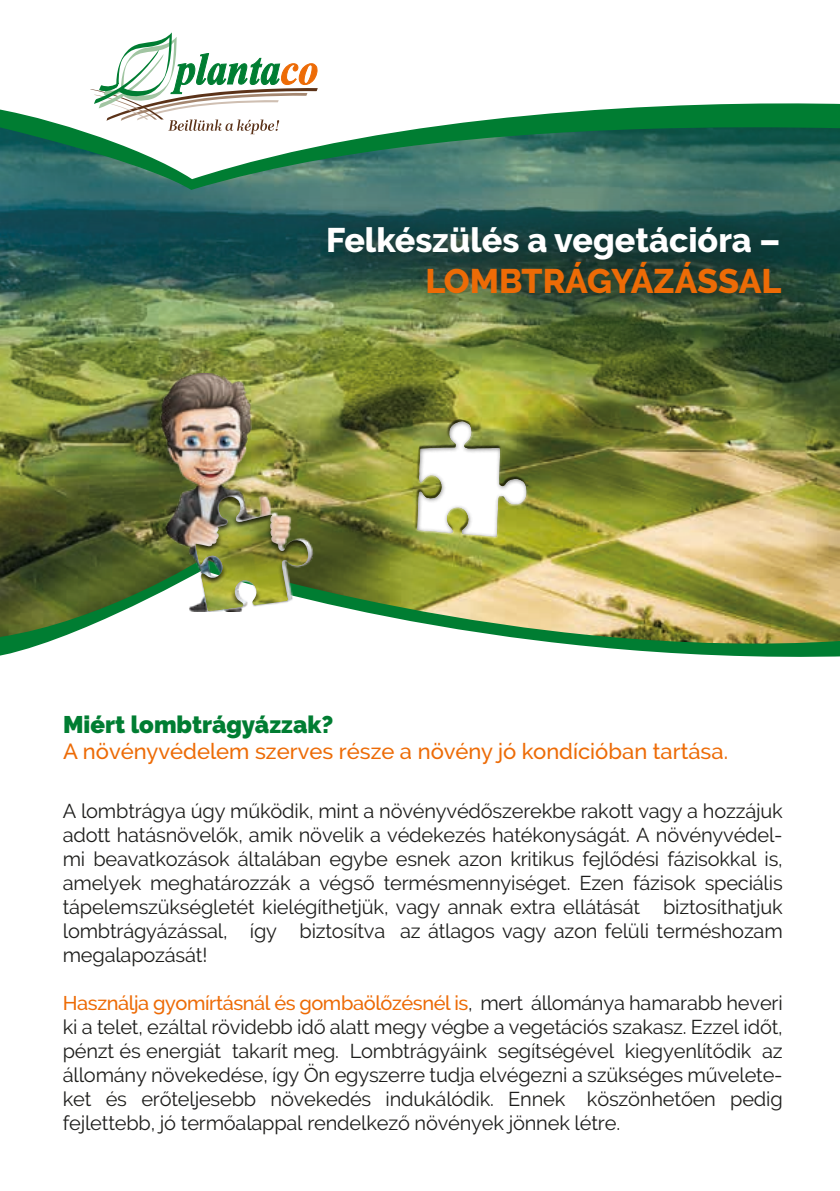
<style>
.page{position:relative;width:840px;height:1191px;background:#fff}
.page>*{position:absolute;margin:0;border:0;box-sizing:border-box;transform-origin:0 0}
.t1{font:800 34px "Raleway";color:#fff}
.t2{font:800 34px "Raleway";letter-spacing:-.01em;color:#ed6b06}
.t3{font:900 24px "Raleway";color:#007d32}
.t4{font:500 22px "Raleway";color:#ed6b06}
.t5{font:20px/24px "Raleway";letter-spacing:-.01em;color:#1d1d1b;text-align:justify}
.s1{font-weight:500;color:#ed6b06}
</style>
<div class="page">
<svg style="left:0;top:103px;width:839px;height:13px"></svg>
<svg style="left:0;top:645px;width:839px;height:12px"></svg>
<img style="left:0;top:440px;width:839px;height:205px">
<img style="left:0;top:116px;width:839px;height:324px">
<svg style="left:388px;top:399px;width:164px;height:164px"></svg>
<svg style="left:90px;top:32px;width:227px;height:102px"></svg>
<div style="left:300px;top:203px;width:511px;height:126px;background:#1d1d1b;opacity:.94"></div>
<img style="left:160px;top:374px;width:156px;height:237px">
<div style="left:192px;top:508px;width:116px;height:103px;background:#1d1d1b;opacity:.41"></div>
<div style="left:192px;top:495px;width:116px;height:113px;background:#1d1d1b;opacity:.82"></div>
<h1 class="t1" style="left:326px;top:221px;width:455px">Felkészülés a vegetációra –</h1>
<h1 class="t2" style="left:425px;top:262px;width:357px">LOMBTRÁGYÁZÁSSAL</h1>
<p class="t3" style="left:63px;top:710px;width:271px">Miért lombtrágyázzak?</p>
<p class="t4" style="left:63px;top:739px;width:666px">A növényvédelem szerves része a növény jó kondícióban tartása.</p>
<p class="t5" style="left:63px;top:799px;width:721px">A lombtrágya úgy működik, mint a növényvédőszerekbe rakott vagy a hozzájuk adott hatásnövelők, amik növelik a védekezés hatékonyságát. A növényvédel&shy;mi beavatkozások általában egybe esnek azon kritikus fejlődési fázisokkal is, amelyek meghatározzák a végső termésmennyiséget. Ezen fázisok speciális tápelemszükségletét kielégíthetjük, vagy annak extra ellátását biztosíthatjuk lombtrágyázással, így biztosítva az átlagos vagy azon felüli terméshozam megalapozását!</p>
<p class="t5" style="left:63px;top:991px;width:721px"><span class="s1">Használja gyomírtásnál és gombaölőzésnél is</span>, mert állománya hamarabb heveri ki a telet, ezáltal rövidebb idő alatt megy végbe a vegetációs szakasz. Ezzel időt, pénzt és energiát takarít meg. Lombtrágyáink segítségével kiegyenlítődik az állomány növekedése, így Ön egyszerre tudja elvégezni a szükséges művelete&shy;ket és erőteljesebb növekedés indukálódik. Ennek köszönhetően pedig fejlettebb, jó termőalappal rendelkező növények jönnek létre.</p>
</div>
